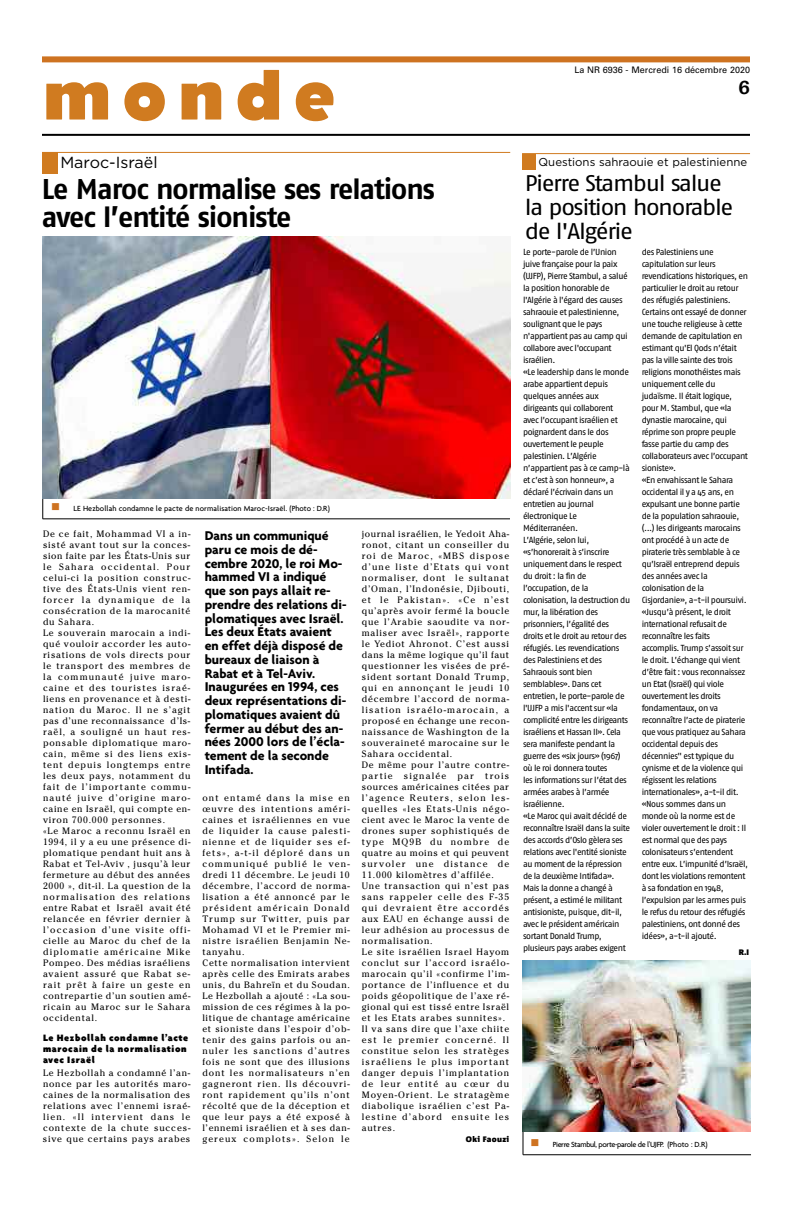
<style>
.page{position:relative;width:792px;height:1224px;background:#fff}
.page>*{position:absolute;margin:0;border:0;box-sizing:border-box;transform-origin:0 0}
.t1{font:700 71px "Eagle";letter-spacing:.145em;color:#d07b20}
.t2{font:700 28.6px/28px "Fago No";letter-spacing:-.04em;color:#000}
.t3{font:22.6px/23.9px "Fago No";letter-spacing:-.06em;color:#000;scale:1.09 1}
.t4{font:700 19px "Univers";color:#000}
.t5{font:16.1px "Gotham";color:#000}
.t6{font:700 13.7px/13.7px "Agenda";color:#000}
.t7{font:11.4px "Gotham";color:#000}
.t8{font:900 10px/11px "Agenda";letter-spacing:.06em;color:#000}
.t9{font:9.2px/11px "Cheltenham";letter-spacing:.085em;color:#000}
.t10{font:9px "Univers";color:#000}
.t11{font:8.8px/12px "Fago No";letter-spacing:-.045em;color:#000}
.t12{font:500 8px "Agenda";letter-spacing:.01em;color:#000}
.t13{font:500 8px "Agenda";letter-spacing:-.045em;color:#000}
.t14{font:900 8px "Corpid";letter-spacing:.04em;color:#000}
.s1{color:#ce7321}
</style>
<div class="page">
<div style="left:42px;top:56px;width:708px;height:6px;background:#ce7321"></div>
<hr style="left:42px;top:134px;width:708px;height:2px;background:#000">
<div style="left:42px;top:153px;width:16px;height:21px;background:#d07b20"></div>
<hr style="left:42px;top:152px;width:468px;height:1px;background:#d07b20">
<div style="left:522px;top:154px;width:14px;height:15px;background:#d07b20"></div>
<hr style="left:522px;top:153px;width:228px;height:1px;background:#d07b20">
<hr style="left:42px;top:471px;width:1px;height:48px;background:#000">
<hr style="left:43px;top:519px;width:467px;height:1px;background:#000">
<hr style="left:522px;top:1106px;width:1px;height:49px;background:#000">
<hr style="left:523px;top:1154px;width:228px;height:1px;background:#000">
<img style="left:42px;top:236px;width:468px;height:262px">
<img style="left:522px;top:961px;width:228px;height:170px">
<p class="t1" style="left:42px;top:53px;width:294px">monde</p>
<p class="t10" style="left:574px;top:66px;width:177px">La NR 6936 - Mercredi 16 décembre 2020</p>
<p class="t4" style="left:738px;top:75px;width:13px">6</p>
<p class="t5" style="left:60px;top:153px;width:99px">Maroc-Israël</p>
<p class="t7" style="left:539px;top:156px;width:210px">Questions sahraouie et palestinienne</p>
<p class="t2" style="left:42px;top:178px;width:395px">Le Maroc normalise ses relations avec l’entité sioniste</p>
<p class="t12" style="left:51px;top:504px;width:280px"><span class="s1">■</span> LE Hezbollah condamne le pacte de normalisation Maroc-Israël. (Photo : D.R)</p>
<p class="t9" style="left:43px;top:528px;width:149px">De ce fait, Mohammad VI a in&shy;sisté avant tout sur la conces&shy;sion faite par les États-Unis sur le Sahara occidental. Pour celui-ci la position construc&shy;tive des États-Unis vient ren&shy;forcer la dynamique de la consécration de la marocanité du Sahara.<br>Le souverain marocain a indi&shy;qué vouloir accorder les auto&shy;risations de vols directs pour le transport des membres de la communauté juive maro&shy;caine et des touristes israé&shy;liens en provenance et à desti&shy;nation du Maroc. Il ne s’agit pas d’une reconnaissance d’Is&shy;raël, a souligné un haut res&shy;ponsable diplomatique maro&shy;cain, même si des liens exis&shy;tent depuis longtemps entre les deux pays, notamment du fait de l’importante commu&shy;nauté juive d’origine maro&shy;caine en Israël, qui compte en&shy;viron 700.000 personnes.<br>«Le Maroc a reconnu Israël en<br>1994, il y a eu une présence di&shy;plomatique pendant huit ans à<br>Rabat et Tel-Aviv , jusqu’à leur fermeture au début des années<br>2000 », dit-il. La question de la normalisation des relations entre Rabat et Israël avait été relancée en février dernier à l’occasion d’une visite offi&shy;cielle au Maroc du chef de la diplomatie américaine Mike<br>Pompeo. Des médias israéliens avaient assuré que Rabat se&shy;rait prêt à faire un geste en contrepartie d’un soutien amé&shy;ricain au Maroc sur le Sahara occidental.</p>
<p class="t8" style="left:43px;top:1032px;width:147px">Le Hezbollah condamne l’acte marocain de la normalisation avec Israël</p>
<p class="t9" style="left:43px;top:1067px;width:149px;text-align:justify">Le Hezbollah a condamné l’an&shy;nonce par les autorités maro&shy;caines de la normalisation des relations avec l’ennemi israé&shy;lien. «Il intervient dans le contexte de la chute succes&shy;sive que certains pays arabes</p>
<p class="t6" style="left:205px;top:529px;width:143px">Dans un communiqué paru ce mois de dé&shy;cembre 2020, le roi Mo&shy;hammed VI a indiqué que son pays allait re&shy;prendre des relations di&shy;plomatiques avec Israël.<br>Les deux États avaient en effet déjà disposé de bureaux de liaison à<br>Rabat et à Tel-Aviv.<br>Inaugurées en 1994, ces deux représentations di&shy;plomatiques avaient dû fermer au début des an&shy;nées 2000 lors de l’écla&shy;tement de la seconde<br>Intifada.</p>
<p class="t9" style="left:202px;top:792px;width:149px">ont entamé dans la mise en œuvre des intentions améri&shy;caines et israéliennes en vue de liquider la cause palesti&shy;nienne et de liquider ses ef&shy;fets», a-t-il déploré dans un communiqué publié le ven&shy;dredi 11 décembre. Le jeudi 10 décembre, l’accord de norma&shy;lisation a été annoncé par le président américain Donald<br>Trump sur Twitter, puis par<br>Mohamad VI et le Premier mi&shy;nistre israélien Benjamin Ne&shy;tanyahu.<br>Cette normalisation intervient après celle des Emirats arabes unis, du Bahreïn et du Soudan.<br>Le Hezbollah a ajouté : «La sou&shy;mission de ces régimes à la po&shy;litique de chantage américaine et sioniste dans l’espoir d’ob&shy;tenir des gains parfois ou an&shy;nuler les sanctions d’autres fois ne sont que des illusions dont les normalisateurs n’en gagneront rien. Ils découvri&shy;ront rapidement qu’ils n’ont récolté que de la déception et que leur pays a été exposé à l’ennemi israélien et à ses dan&shy;gereux complots». Selon le</p>
<p class="t9" style="left:362px;top:528px;width:149px">journal israélien, le Yedoit Aha&shy;ronot, citant un conseiller du roi de Maroc, «MBS dispose d’une liste d’Etats qui vont normaliser, dont le sultanat d’Oman, l’Indonésie, Djibouti, et le Pakistan». «Ce n’est qu’après avoir fermé la boucle que l’Arabie saoudite va nor&shy;maliser avec Israël», rapporte le Yediot Ahronot. C’est aussi dans la même logique qu’il faut questionner les visées de pré&shy;sident sortant Donald Trump, qui en annonçant le jeudi 10 décembre l’accord de norma&shy;lisation israélo-marocain, a proposé en échange une recon&shy;naissance de Washington de la souveraineté marocaine sur le<br>Sahara occidental.<br>De même pour l’autre contre&shy;partie signalée par trois sources américaines citées par l’agence Reuters, selon les&shy;quelles «les Etats-Unis négo&shy;cient avec le Maroc la vente de drones super sophistiqués de type MQ9B du nombre de quatre au moins et qui peuvent survoler une distance de<br>11.000 kilomètres d’affilée.<br>Une transaction qui n’est pas sans rappeler celle des F-35 qui devraient être accordés aux EAU en échange aussi de leur adhésion au processus de normalisation.<br>Le site israélien Israel Hayom conclut sur l’accord israélo&shy;marocain qu’il «confirme l’im&shy;portance de l’influence et du poids géopolitique de l’axe ré&shy;gional qui est tissé entre Israël et les Etats arabes sunnites».<br>Il va sans dire que l’axe chiite est le premier concerné. Il constitue selon les stratèges israéliens le plus important danger depuis l’implantation de leur entité au cœur du<br>Moyen-Orient. Le stratagème diabolique israélien c’est Pa&shy;lestine d’abord ensuite les autres.</p>
<p class="t14" style="left:466px;top:1136px;width:45px">Oki Faouzi</p>
<p class="t3" style="left:525px;top:174px;width:193px">Pierre Stambul salue la position honorable de l'Algérie</p>
<p class="t11" style="left:523px;top:247px;width:109px">Le porte-parole de l’Union juive française pour la paix (UJFP), Pierre Stambul, a salué la position honorable de l'Algérie à l'égard des causes sahraouie et palestinienne, soulignant que le pays n'appartient pas au camp qui collabore avec l'occupant israélien.<br>«Le leadership dans le monde arabe appartient depuis quelques années aux dirigeants qui collaborent avec l’occupant israélien et poignardent dans le dos ouvertement le peuple palestinien. L’Algérie n’appartient pas à ce camp-là et c’est à son honneur», a déclaré l’écrivain dans un entretien au journal électronique Le<br>Méditerranéen.<br>L’Algérie, selon lui, «s’honorerait à s’inscrire uniquement dans le respect du droit : la fin de l’occupation, de la colonisation, la destruction du mur, la libération des prisonniers, l’égalité des droits et le droit au retour des réfugiés. Les revendications des Palestiniens et des<br>Sahraouis sont bien semblables». Dans cet entretien, le porte-parole de l'UJFP a mis l'accent sur «la complicité entre les dirigeants israéliens et Hassan II». Cela sera manifeste pendant la guerre des «six jours» (1967) où le roi donnera toutes<br>les informations sur l’état des armées arabes à l’armée israélienne.<br>«Le Maroc qui avait décidé de reconnaître Israël dans la suite des accords d’Oslo gèlera ses relations avec l'entité sioniste au moment de la répression de la deuxième Intifada».<br>Mais la donne a changé à présent, a estimé le militant antisioniste, puisque, dit-il, avec le président américain sortant Donald Trump, plusieurs pays arabes exigent</p>
<p class="t11" style="left:642px;top:247px;width:108px">des Palestiniens une capitulation sur leurs revendications historiques, en particulier le droit au retour des réfugiés palestiniens.<br>Certains ont essayé de donner une touche religieuse à cette demande de capitulation en estimant qu'El Qods n’était pas la ville sainte des trois religions monothéistes mais uniquement celle du judaïsme. Il était logique, pour M. Stambul, que «la dynastie marocaine, qui réprime son propre peuple fasse partie du camp des collaborateurs avec l’occupant sioniste».<br>«En envahissant le Sahara occidental il y a 45 ans, en expulsant une bonne partie de la population sahraouie, (...) les dirigeants marocains ont procédé à un acte de piraterie très semblable à ce qu’Israël entreprend depuis des années avec la colonisation de la<br>Cisjordanie», a-t-il poursuivi. «Jusqu’à présent, le droit international refusait de reconnaître les faits accomplis. Trump s’assoit sur le droit. L’échange qui vient d’être fait : vous reconnaissez un Etat (Israël) qui viole ouvertement les droits fondamentaux, on va reconnaître l’acte de piraterie que vous pratiquez au Sahara occidental depuis des décennies" est typique du cynisme et de la violence qui régissent les relations internationales», a-t-il dit. «Nous sommes dans un monde où la norme est de violer ouvertement le droit : Il est normal que des pays colonisateurs s’entendent entre eux. L’impunité d’Israël, dont les violations remontent à sa fondation en 1948, l’expulsion par les armes puis le refus du retour des réfugiés palestiniens, ont donné des idées», a-t-il ajouté.</p>
<p class="t14" style="left:739px;top:949px;width:12px">R.I</p>
<p class="t13" style="left:531px;top:1140px;width:179px"><span class="s1">■</span> Pierre Stambul, porte-parole de l’UJFP. (Photo : D.R)</p>
</div>
